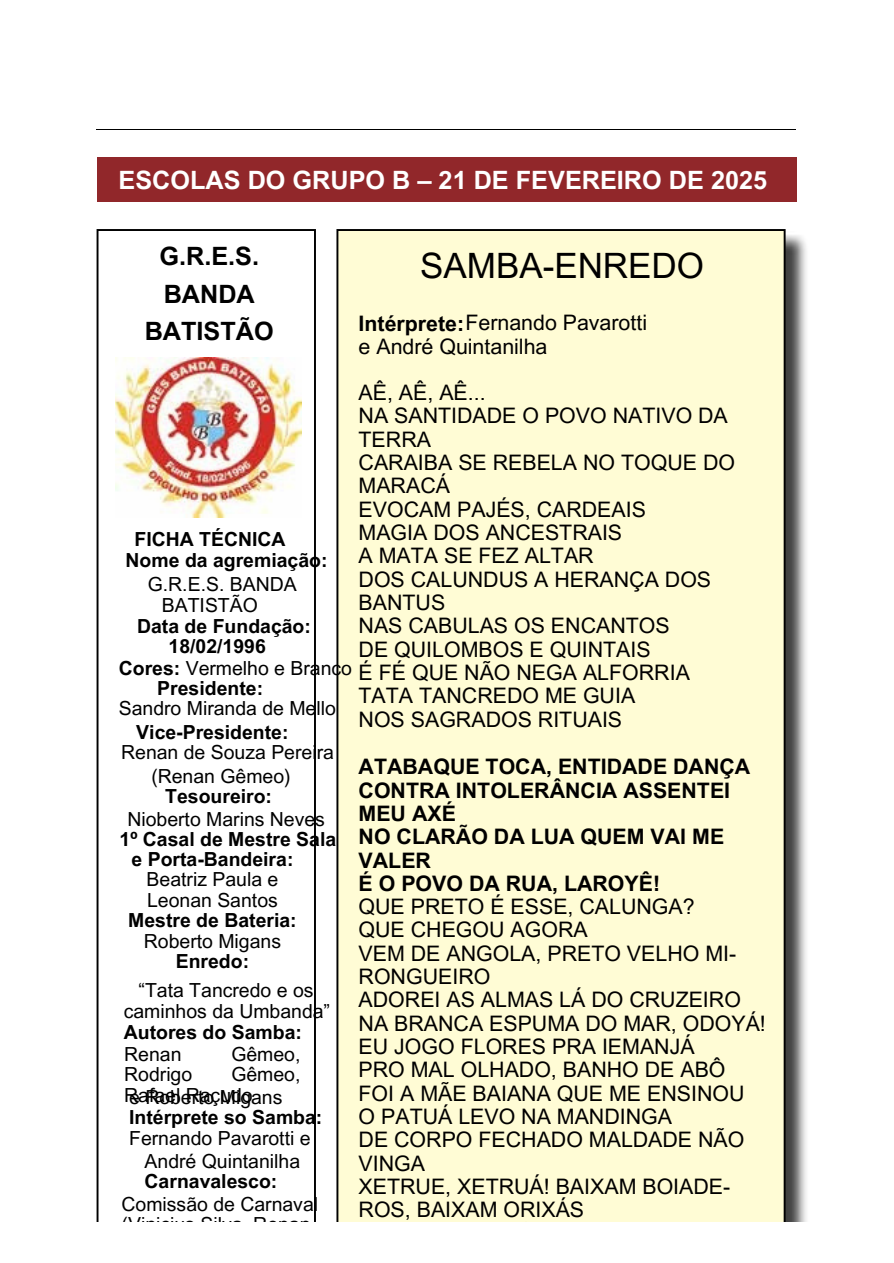
<style>
.page{position:relative;width:894px;height:1263px;background:#fff}
.page>*{position:absolute;margin:0;border:0;box-sizing:border-box;transform-origin:0 0}
.t1{font:34.95px "Arial MT Pro";color:#000}
.t2{font:700 25.2px "Arial MT Pro";color:#fff}
.t3{font:700 25.2px "Arial MT Pro";color:#000}
.t4{font:21.3px/23.2px "Arial MT Pro";color:#000}
.t5{font:19.35px/20.4px "Arial MT Pro";color:#000}
.t6{font:700 19.35px/20.4px "Arial MT Pro";color:#000}
.s1{font-weight:700}
.s2{font-weight:400}
</style>
<div class="page">
<hr style="left:97px;top:129px;width:698px;height:1px;background:#000">
<img style="left:785px;top:231px;width:22px;height:991px">
<div style="left:336px;top:229px;width:449px;height:993px;background:#fffcd5"></div>
<svg style="left:96px;top:229px;width:220px;height:993px"></svg>
<div style="left:97px;top:157px;width:699px;height:44px;background:#91272a"></div>
<p class="t2" style="left:118px;top:170px;width:650px">ESCOLAS DO GRUPO B – 21 DE FEVEREIRO DE 2025</p>
<p class="t3" style="left:159px;top:247px;width:101px">G.R.E.S.</p>
<p class="t3" style="left:164px;top:285px;width:93px">BANDA</p>
<p class="t3" style="left:145px;top:321px;width:131px">BATISTÃO</p>
<p class="t1" style="left:420px;top:252px;width:285px">SAMBA-ENREDO</p>
<p class="t4" style="left:358px;top:314px;width:290px"><span class="s1">Intérprete:</span>Fernando Pavarotti</p>
<p class="t4" style="left:358px;top:337px;width:190px">e André Quintanilha</p>
<p class="t4" style="left:358px;top:384px;width:378px">AÊ, AÊ, AÊ...<br>NA SANTIDADE O POVO NATIVO DA<br>TERRA<br>CARAIBA SE REBELA NO TOQUE DO<br>MARACÁ<br>EVOCAM PAJÉS, CARDEAIS<br>MAGIA DOS ANCESTRAIS<br>A MATA SE FEZ ALTAR<br>DOS CALUNDUS A HERANÇA DOS<br>BANTUS<br>NAS CABULAS OS ENCANTOS<br>DE QUILOMBOS E QUINTAIS<br>É FÉ QUE NÃO NEGA ALFORRIA<br>TATA TANCREDO ME GUIA<br>NOS SAGRADOS RITUAIS</p>
<p class="t6" style="left:126px;top:532px;width:203px;text-indent:9px">FICHA TÉCNICA<br>Nome da agremiação:</p>
<p class="t5" style="left:148px;top:576px;width:150px">G.R.E.S. BANDA</p>
<p class="t6" style="left:137px;top:598px;width:175px;text-indent:25px"><span class="s2">BATISTÃO<br></span>Data de Fundação:</p>
<p class="t6" style="left:168px;top:639px;width:99px">18/02/1996</p>
<p class="t5" style="left:119px;top:660px;width:235px"><span class="s1">Cores:</span> Vermelho e Branco</p>
<p class="t6" style="left:157px;top:680px;width:107px">Presidente:</p>
<p class="t5" style="left:119px;top:701px;width:218px">Sandro Miranda de Mello</p>
<p class="t5" style="left:121px;top:724px;width:214px;text-indent:15px"><span class="s1">Vice-Presidente:<br></span>Renan de Souza Pereira</p>
<p class="t5" style="left:151px;top:769px;width:141px">(Renan Gêmeo)</p>
<p class="t6" style="left:165px;top:788px;width:108px">Tesoureiro:</p>
<p class="t5" style="left:127px;top:811px;width:199px">Nioberto Marins Neves</p>
<p class="t6" style="left:120px;top:831px;width:218px">1º Casal de Mestre Sala</p>
<p class="t6" style="left:131px;top:851px;width:163px">e Porta-Bandeira:</p>
<p class="t5" style="left:146px;top:872px;width:133px">Beatriz Paula e</p>
<p class="t5" style="left:147px;top:892px;width:132px">Leonan Santos</p>
<p class="t6" style="left:128px;top:912px;width:170px">Mestre de Bateria:</p>
<p class="t5" style="left:144px;top:933px;width:139px">Roberto Migans</p>
<p class="t6" style="left:176px;top:953px;width:75px">Enredo:</p>
<p class="t5" style="left:138px;top:982px;width:176px">“Tata Tancredo e os</p>
<p class="t5" style="left:124px;top:1004px;width:208px">caminhos da Umbanda”<br><span class="s1">Autores do Samba:</span></p>
<p class="t5" style="left:124px;top:1046px;width:59px">Renan</p>
<p class="t5" style="left:231px;top:1046px;width:71px">Gêmeo,</p>
<p class="t5" style="left:124px;top:1067px;width:69px">Rodrigo</p>
<p class="t4" style="left:358px;top:758px;width:408px"><span class="s1">ATABAQUE TOCA, ENTIDADE DANÇA<br>CONTRA INTOLERÂNCIA ASSENTEI<br>MEU AXÉ<br>NO CLARÃO DA LUA QUEM VAI ME<br>VALER<br>É O POVO DA RUA, LAROYÊ!<br></span>QUE PRETO É ESSE, CALUNGA?<br>QUE CHEGOU AGORA<br>VEM DE ANGOLA, PRETO VELHO MI-<br>RONGUEIRO<br>ADOREI AS ALMAS LÁ DO CRUZEIRO<br>NA BRANCA ESPUMA DO MAR, ODOYÁ!<br>EU JOGO FLORES PRA IEMANJÁ<br>PRO MAL OLHADO, BANHO DE ABÔ<br>FOI A MÃE BAIANA QUE ME ENSINOU<br>O PATUÁ LEVO NA MANDINGA<br>DE CORPO FECHADO MALDADE NÃO<br>VINGA<br>XETRUE, XETRUÁ! BAIXAM BOIADE-<br>ROS, BAIXAM ORIXÁS</p>
<p class="t5" style="left:124px;top:1067px;width:178px;text-indent:107px">Gêmeo,<br>Rafael Raçudo</p>
<p class="t5" style="left:129px;top:1089px;width:195px">e Roberto Migans<br><span class="s1">Intérprete so Samba:<br></span>Fernando Pavarotti e</p>
<p class="t5" style="left:144px;top:1153px;width:157px">André Quintanilha<br><span class="s1">Carnavalesco:</span></p>
<p class="t5" style="left:121px;top:1196px;width:198px">Comissão de Carnaval (Vinicius Silva Renan</p>
</div>
